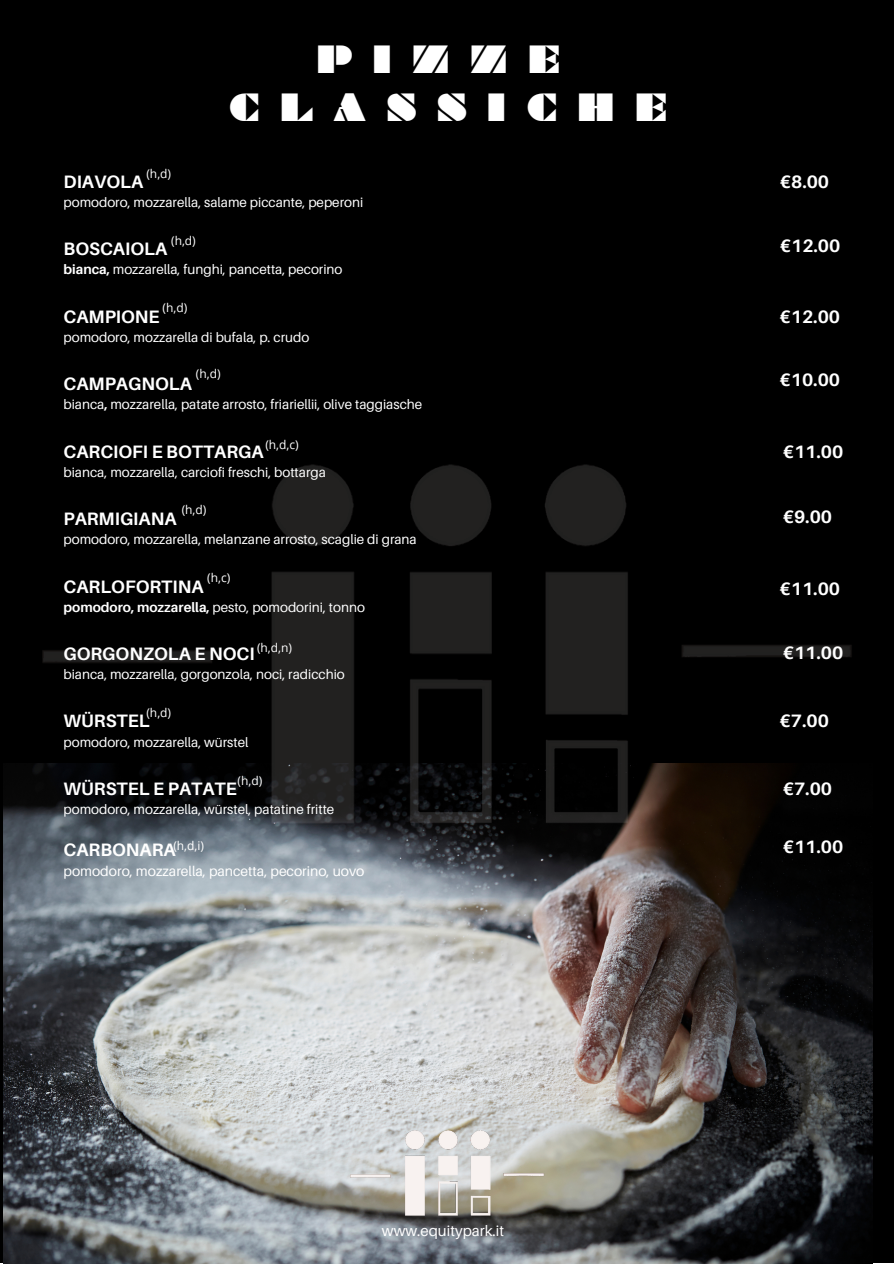
<style>
.page{position:relative;width:894px;height:1264px;background:#fff}
.page>*{position:absolute;margin:0;border:0;box-sizing:border-box;transform-origin:0 0}
.t1{font:36px/48.3px "Braggadocio MT Std";letter-spacing:.555em;color:#fff;text-align:center}
.t2{font:700 18px "Aileron";color:#fff}
.t3{font:15px "Aileron";color:#fff}
.t4{font:13.95px "Aileron";color:#fff}
.t5{font:13.5px "Aileron";color:#fff}
.t6{font:12px "Open Sans";color:#fff}
.s1{font-weight:700}
</style>
<div class="page">
<div style="left:0;top:0;width:892px;height:1262px;background:#000"></div>
<img style="left:3px;top:1063px;width:869px;height:200px">
<img style="left:341px;top:1076px;width:204px;height:187px">
<img style="left:3px;top:464px;width:870px;height:599px">
<p class="t1" style="left:229px;top:39px;width:440px">PIZZE<br>CLASSICHE</p>
<h2 class="t6" style="left:146px;top:165px;width:26px">(h,d)</h2>
<h4 class="t2" style="left:63px;top:170px;width:81px">DIAVOLA</h4>
<h4 class="t5" style="left:63px;top:194px;width:301px">pomodoro, mozzarella, salame piccante, peperoni</h4>
<h4 class="t2" style="left:63px;top:238px;width:105px">BOSCAIOLA</h4>
<h4 class="t5" style="left:63px;top:261px;width:280px"><span class="s1">bianca,</span> mozzarella, funghi, pancetta, pecorino</h4>
<h4 class="t2" style="left:63px;top:305px;width:98px">CAMPIONE</h4>
<h4 class="t5" style="left:63px;top:329px;width:247px">pomodoro, mozzarella di bufala, p. crudo</h4>
<h4 class="t2" style="left:63px;top:373px;width:130px">CAMPAGNOLA</h4>
<h4 class="t5" style="left:63px;top:396px;width:360px">bianca<span class="s1">,</span> mozzarella, patate arrosto, friariellii, olive taggiasche</h4>
<h4 class="t2" style="left:63px;top:440px;width:201px">CARCIOFI E BOTTARGA</h4>
<h4 class="t5" style="left:63px;top:463px;width:264px">bianca, mozzarella, carciofi freschi, bottarga</h4>
<h4 class="t2" style="left:63px;top:507px;width:114px">PARMIGIANA</h4>
<h4 class="t5" style="left:63px;top:531px;width:354px">pomodoro, mozzarella, melanzane arrosto, scaglie di grana</h4>
<h4 class="t2" style="left:63px;top:575px;width:141px">CARLOFORTINA</h4>
<h4 class="t5" style="left:63px;top:598px;width:303px"><span class="s1">pomodoro, mozzarella,</span> pesto, pomodorini, tonno</h4>
<h4 class="t2" style="left:63px;top:642px;width:193px">GORGONZOLA E NOCI</h4>
<h4 class="t5" style="left:63px;top:666px;width:283px">bianca, mozzarella, gorgonzola, noci, radicchio</h4>
<h4 class="t2" style="left:63px;top:710px;width:88px">WÜRSTEL</h4>
<h4 class="t5" style="left:63px;top:733px;width:186px">pomodoro, mozzarella, würstel</h4>
<h4 class="t2" style="left:63px;top:777px;width:175px">WÜRSTEL E PATATE</h4>
<h4 class="t5" style="left:63px;top:801px;width:272px">pomodoro, mozzarella, würstel, patatine fritte</h4>
<h3 class="t2" style="left:63px;top:838px;width:114px">CARBONARA</h3>
<h3 class="t4" style="left:63px;top:862px;width:302px">pomodoro, mozzarella, pancetta, pecorino, uovo</h3>
<h2 class="t6" style="left:171px;top:232px;width:26px">(h,d)</h2>
<h2 class="t6" style="left:163px;top:299px;width:26px">(h,d)</h2>
<h2 class="t6" style="left:196px;top:365px;width:26px">(h,d)</h2>
<h2 class="t6" style="left:265px;top:435px;width:35px">(h,d,c)</h2>
<h2 class="t6" style="left:182px;top:500px;width:26px">(h,d)</h2>
<h2 class="t6" style="left:207px;top:568px;width:25px">(h,c)</h2>
<h2 class="t6" style="left:257px;top:639px;width:37px">(h,d,n)</h2>
<h2 class="t6" style="left:146px;top:704px;width:26px">(h,d)</h2>
<p class="t6" style="left:237px;top:772px;width:26px">(h,d)</p>
<h2 class="t6" style="left:173px;top:837px;width:32px">(h,d,i)</h2>
<p class="t2" style="left:779px;top:170px;width:51px">€8.00</p>
<p class="t2" style="left:779px;top:234px;width:62px">€12.00</p>
<p class="t2" style="left:779px;top:306px;width:62px">€12.00</p>
<p class="t2" style="left:779px;top:369px;width:62px">€10.00</p>
<p class="t2" style="left:782px;top:440px;width:62px">€11.00</p>
<p class="t2" style="left:782px;top:505px;width:51px">€9.00</p>
<p class="t2" style="left:779px;top:577px;width:62px">€11.00</p>
<p class="t2" style="left:782px;top:641px;width:62px">€11.00</p>
<h2 class="t2" style="left:779px;top:709px;width:51px">€7.00</h2>
<p class="t2" style="left:782px;top:777px;width:51px">€7.00</p>
<p class="t2" style="left:782px;top:835px;width:62px">€11.00</p>
<p class="t3" style="left:382px;top:1221px;width:124px">www.equitypark.it</p>
</div>
